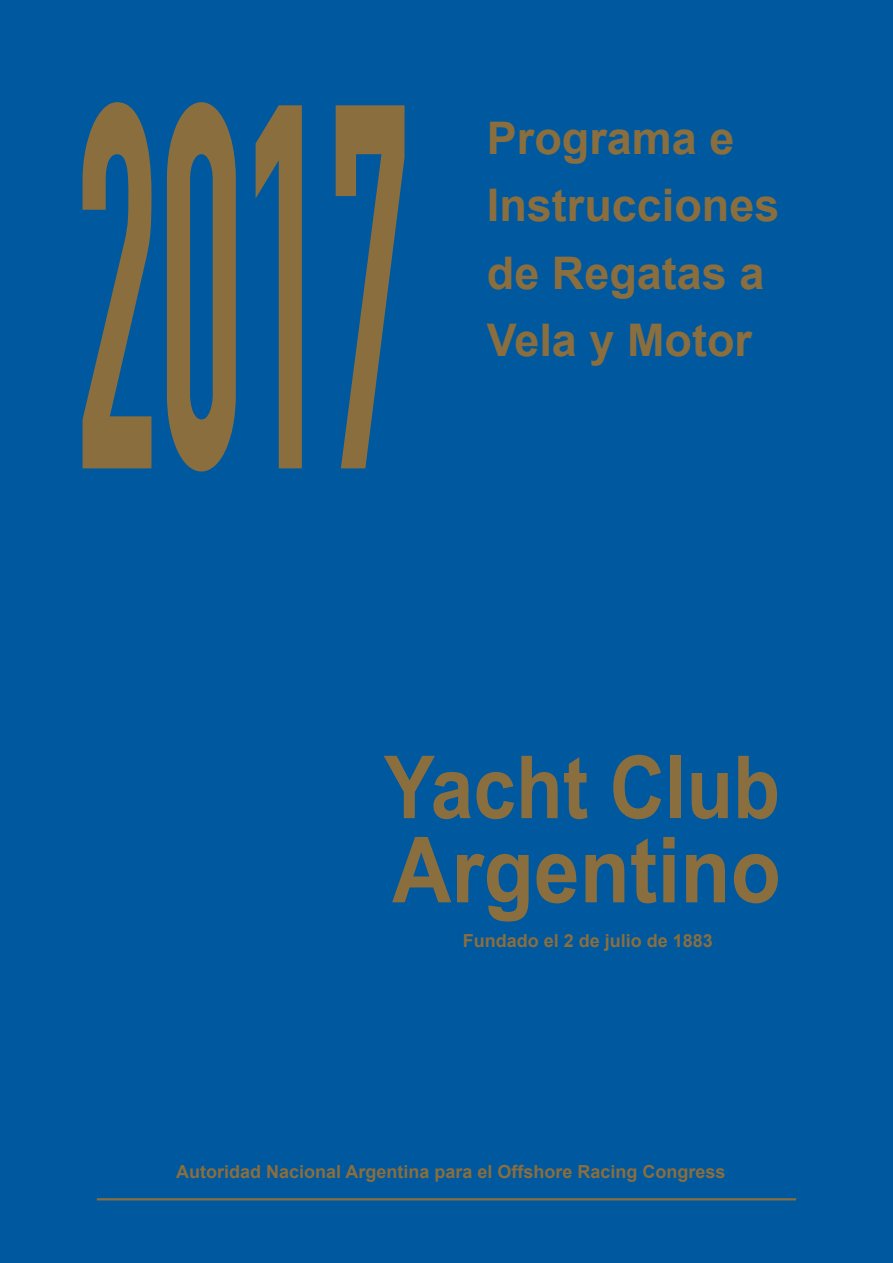
<style>
.page{position:relative;width:893px;height:1263px;background:#00589e}
.page>*{position:absolute;margin:0;border:0;box-sizing:border-box;transform-origin:0 0}
.t1{font:510px "DIN Engschrift Std";color:#8a6e3e;scale:.44 1}
.t2{font:700 91.35px "Arial";color:#8a6e3e;scale:.9 1}
.t3{font:700 87.15px "Arial";color:#8a6e3e;scale:.88 1}
.t4{font:700 45px/67.5px "Arial";color:#8a6e3e}
.t5{font:700 18px "Arial";color:#8a6e3e}
</style>
<div class="page">
<hr style="left:97px;top:1198px;width:699px;height:2px;background:#8a6e3e">
<h1 class="t1" style="left:75px;top:-10px;width:768px">2017</h1>
<h3 class="t4" style="left:487px;top:106px;width:294px">Programa e<br>Instrucciones de Regatas a<br>Vela y Motor</h3>
<h3 class="t3" style="left:384px;top:729px;width:452px">Yacht Club</h3>
<h2 class="t2" style="left:392px;top:809px;width:433px">Argentino</h2>
<p class="t5" style="left:463px;top:928px;width:252px">Fundado el 2 de julio de 1883</p>
<p class="t5" style="left:176px;top:1160px;width:551px">Autoridad Nacional Argentina para el Offshore Racing Congress</p>
</div>
